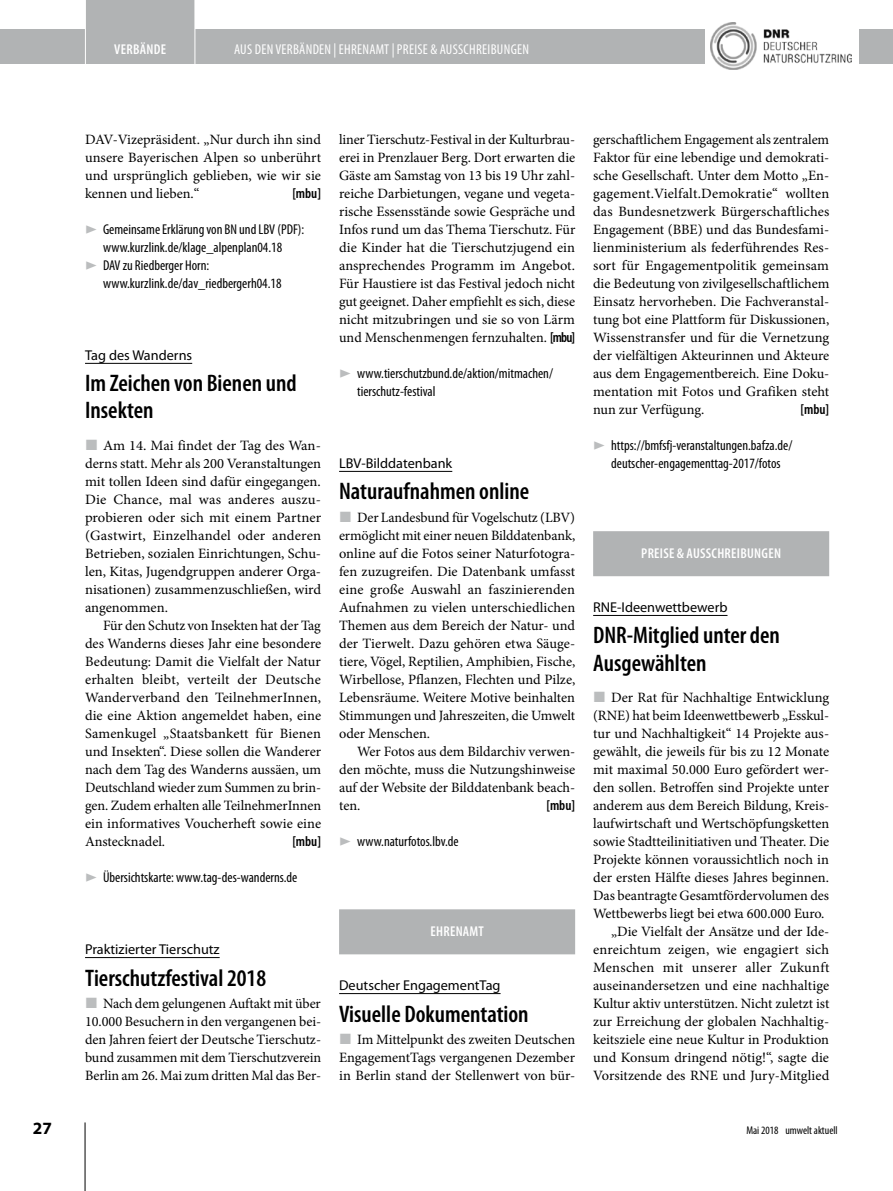
<style>
.page{position:relative;width:893px;height:1191px;background:#fff}
.page>*{position:absolute;margin:0;border:0;box-sizing:border-box;transform-origin:0 0}
.t1{font:600 condensed 24px/27px "Myriad Pro";color:#000}
.t2{font:700 17.25px "Myriad Pro";color:#000}
.t3{font:14.25px/18px "Minion Pro";color:#000;text-align:justify}
.t4{font:condensed 14.25px/18px "Myriad Pro";color:#000}
.t5{font:14.25px "Myriad Pro";color:#000}
.t6{font:condensed 14.25px "Myriad Pro";color:#fff}
.t7{font:600 condensed 14.25px "Myriad Pro";letter-spacing:.29em;color:#fff}
.t8{font:14.25px "Minion Pro";letter-spacing:.02em;color:#000}
.t9{font:600 condensed 14.25px "Myriad Pro";color:#000}
.t10{font:condensed 11.25px "Myriad Pro";color:#000}
.s1{font-family:"Myriad Pro";font-weight:600;font-stretch:condensed}
</style>
<div class="page">
<hr style="left:85px;top:1122px;width:1px;height:69px;background:#000">
<div style="left:0;top:30px;width:750px;height:34px;background:#b1b3b4"></div>
<div style="left:829px;top:30px;width:64px;height:34px;background:#b1b3b4"></div>
<div style="left:706px;top:23px;width:153px;height:51px;background:#fff"></div>
<img style="left:710px;top:23px;width:142px;height:46px">
<div style="left:86px;top:0;width:109px;height:64px;background:#b1b3b4"></div>
<hr style="left:85px;top:0;width:1px;height:72px;background:#fff">
<hr style="left:195px;top:0;width:1px;height:72px;background:#fff">
<hr style="left:85px;top:363px;width:107px;height:1px;background:#000">
<hr style="left:85px;top:957px;width:135px;height:1px;background:#000">
<hr style="left:339px;top:471px;width:113px;height:1px;background:#000">
<div style="left:339px;top:909px;width:236px;height:45px;background:#b1b3b4"></div>
<hr style="left:339px;top:993px;width:162px;height:1px;background:#000">
<div style="left:593px;top:531px;width:236px;height:45px;background:#b1b3b4"></div>
<hr style="left:593px;top:615px;width:134px;height:1px;background:#000">
<p class="t7" style="left:114px;top:40px;width:53px">Verbände</p>
<p class="t6" style="left:234px;top:41px;width:49px">ausdenverb</p>
<p class="t6" style="left:299px;top:41px;width:14px">änden</p>
<p class="t6" style="left:334px;top:41px;width:13px">| ehrenamt</p>
<p class="t6" style="left:392px;top:41px;width:12px">| preise</p>
<p class="t6" style="left:430px;top:41px;width:23px">&amp; Ausschreibungen</p>
<p class="t3" style="left:85px;top:131px;width:238px">DAV-Vizepräsident. „Nur durch ihn sind unsere Bayerischen Alpen so unberührt und ursprünglich geblieben, wie wir sie kennen und lieben.“</p>
<p class="t9" style="left:292px;top:184px;width:30px">[mbu]</p>
<p class="t4" style="left:103px;top:220px;width:203px">Gemeinsame Erklärung von BN und LBV (PDF): www.kurzlink.de/klage_alpenplan04.18<br>DAV zu Riedberger Horn: www.kurzlink.de/dav_riedbergerh04.18</p>
<p class="t5" style="left:85px;top:346px;width:109px">Tag des Wanderns</p>
<h1 class="t1" style="left:85px;top:369px;width:213px">Im Zeichen von Bienen und<br>Insekten</h1>
<p class="t3" style="left:85px;top:437px;width:238px;text-indent:18px">Am 14. Mai findet der Tag des Wan&shy;derns statt. Mehr als 200 Veranstaltungen mit tollen Ideen sind dafür eingegangen.<br>Die Chance, mal was anderes auszu&shy;probieren oder sich mit einem Partner (Gastwirt, Einzelhandel oder anderen Betrieben, sozialen Einrichtungen, Schu&shy;len, Kitas, Jugendgruppen anderer Orga&shy;nisationen) zusammenzuschließen, wird angenommen.</p>
<p class="t3" style="left:85px;top:617px;width:238px;text-indent:18px">Für den Schutz von Insekten hat der Tag des Wanderns dieses Jahr eine besondere Bedeutung: Damit die Vielfalt der Natur erhalten bleibt, verteilt der Deutsche Wanderverband den TeilnehmerInnen, die eine Aktion angemeldet haben, eine Samenkugel „Staatsbankett für Bienen und Insekten“. Diese sollen die Wanderer nach dem Tag des Wanderns aussäen, um Deutschland wieder zum Summen zu brin&shy;gen. Zudem erhalten alle TeilnehmerInnen ein informatives Voucherheft sowie eine Anstecknadel.</p>
<p class="t9" style="left:292px;top:832px;width:30px">[mbu]</p>
<p class="t4" style="left:103px;top:868px;width:196px">Übersichtskarte: www.tag-des-wanderns.de</p>
<p class="t5" style="left:85px;top:940px;width:136px">Praktizierter Tierschutz</p>
<h1 class="t1" style="left:85px;top:963px;width:183px">Tierschutzfestival 2018</h1>
<p class="t3" style="left:85px;top:995px;width:238px;text-indent:18px">Nach dem gelungenen Auftakt mit über 10.000 Besuchern in den vergangenen bei&shy;den Jahren feiert der Deutsche Tierschutz&shy;bund zusammen mit dem Tierschutzverein Berlin am 26. Mai zum dritten Mal das Ber-</p>
<p class="t3" style="left:339px;top:131px;width:238px">liner Tierschutz-Festival in der Kulturbrau&shy;erei in Prenzlauer Berg. Dort erwarten die Gäste am Samstag von 13 bis 19 Uhr zahl&shy;reiche Darbietungen, vegane und vegeta&shy;rische Essensstände sowie Gespräche und Infos rund um das Thema Tierschutz. Für die Kinder hat die Tierschutzjugend ein ansprechendes Programm im Angebot.<br>Für Haustiere ist das Festival jedoch nicht gut geeignet. Daher empfiehlt es sich, diese nicht mitzubringen und sie so von Lärm und Menschenmengen fernzuhalten. <span class="s1">[mbu]</span></p>
<p class="t4" style="left:357px;top:364px;width:197px">www.tierschutzbund.de/aktion/mitmachen/ tierschutz-festival</p>
<p class="t5" style="left:339px;top:454px;width:115px">LBV-Bilddatenbank</p>
<h1 class="t1" style="left:339px;top:477px;width:192px">Naturaufnahmen online</h1>
<p class="t3" style="left:339px;top:509px;width:238px;text-indent:18px">Der Landesbund für Vogelschutz (LBV) ermöglicht mit einer neuen Bilddatenbank, online auf die Fotos seiner Naturfotogra&shy;fen zuzugreifen. Die Datenbank umfasst eine große Auswahl an faszinierenden Aufnahmen zu vielen unterschiedlichen Themen aus dem Bereich der Natur- und der Tierwelt. Dazu gehören etwa Säuge&shy;tiere, Vögel, Reptilien, Amphibien, Fische, Wirbellose, Pflanzen, Flechten und Pilze, Lebensräume. Weitere Motive beinhalten Stimmungen und Jahreszeiten, die Umwelt oder Menschen.</p>
<p class="t3" style="left:339px;top:743px;width:238px;text-indent:18px">Wer Fotos aus dem Bildarchiv verwen&shy;den möchte, muss die Nutzungshinweise auf der Website der Bilddatenbank beach&shy;ten.</p>
<p class="t9" style="left:546px;top:796px;width:30px">[mbu]</p>
<p class="t4" style="left:357px;top:832px;width:103px">www.naturfotos.lbv.de</p>
<p class="t7" style="left:430px;top:922px;width:55px">ehrenamt</p>
<p class="t5" style="left:339px;top:976px;width:163px">Deutscher EngagementTag</p>
<h1 class="t1" style="left:339px;top:999px;width:191px">Visuelle Dokumentation</h1>
<p class="t3" style="left:339px;top:1031px;width:238px;text-indent:18px">Im Mittelpunkt des zweiten Deutschen EngagementTags vergangenen Dezember in Berlin stand der Stellenwert von bür-</p>
<p class="t3" style="left:593px;top:131px;width:238px">gerschaftlichem Engagement als zentralem Faktor für eine lebendige und demokrati&shy;sche Gesellschaft. Unter dem Motto „En&shy;gagement.Vielfalt.Demokratie“ wollten das Bundesnetzwerk Bürgerschaftliches Engagement (BBE) und das Bundesfami&shy;lienministerium als federführendes Res&shy;sort für Engagementpolitik gemeinsam die Bedeutung von zivilgesellschaftlichem Einsatz hervorheben. Die Fachveranstal&shy;tung bot eine Plattform für Diskussionen, Wissenstransfer und für die Vernetzung der vielfältigen Akteurinnen und Akteure aus dem Engagementbereich. Eine Doku&shy;mentation mit Fotos und Grafiken steht nun zur Verfügung.</p>
<p class="t9" style="left:800px;top:400px;width:30px">[mbu]</p>
<p class="t4" style="left:611px;top:436px;width:183px">https://bmfsfj-veranstaltungen.bafza.de/ deutscher-engagementtag-2017/fotos</p>
<p class="t7" style="left:641px;top:544px;width:66px">preise &amp; ausschr</p>
<p class="t7" style="left:731px;top:544px;width:50px">eibungen</p>
<p class="t5" style="left:593px;top:598px;width:136px">RNE-Ideenwettbewerb</p>
<h1 class="t1" style="left:593px;top:621px;width:188px">DNR-Mitglied unter den<br>Ausgewählten</h1>
<p class="t3" style="left:611px;top:689px;width:220px">Der Rat für Nachhaltige Entwicklung</p>
<p class="t3" style="left:593px;top:707px;width:238px">(RNE) hat beim Ideenwettbewerb „Esskul-</p>
<p class="t3" style="left:593px;top:725px;width:238px">tur und Nachhaltigkeit“ 14 Projekte aus-</p>
<p class="t3" style="left:593px;top:743px;width:238px">gewählt, die jeweils für bis zu 12 Monate</p>
<p class="t3" style="left:593px;top:761px;width:238px">mit maximal 50.000 Euro gefördert wer-</p>
<p class="t3" style="left:593px;top:779px;width:237px">den sollen. Betroffen sind Projekte unter</p>
<p class="t3" style="left:593px;top:797px;width:238px">anderem aus dem Bereich Bildung, Kreis-</p>
<p class="t3" style="left:593px;top:815px;width:238px">laufwirtschaft und Wertschöpfungsketten</p>
<p class="t3" style="left:593px;top:833px;width:238px">sowie Stadtteilinitiativen und Theater. Die</p>
<p class="t3" style="left:593px;top:851px;width:237px">Projekte können voraussichtlich noch in</p>
<p class="t3" style="left:593px;top:869px;width:237px">der ersten Hälfte dieses Jahres beginnen.</p>
<p class="t3" style="left:593px;top:887px;width:238px">Das beantragte Gesamtfördervolumen des</p>
<p class="t3" style="left:593px;top:905px;width:233px">Wettbewerbs liegt bei etwa 600.000 Euro.</p>
<p class="t3" style="left:611px;top:923px;width:220px">„Die Vielfalt der Ansätze und der Ide-</p>
<p class="t3" style="left:593px;top:941px;width:238px">enreichtum zeigen, wie engagiert sich</p>
<p class="t8" style="left:593px;top:958px;width:238px">Menschen mit unserer aller Zukunft</p>
<p class="t3" style="left:593px;top:977px;width:237px">auseinandersetzen und eine nachhaltige</p>
<p class="t3" style="left:593px;top:995px;width:238px">Kultur aktiv unterstützen. Nicht zuletzt ist</p>
<p class="t3" style="left:593px;top:1013px;width:238px">zur Erreichung der globalen Nachhaltig-</p>
<p class="t3" style="left:593px;top:1031px;width:237px">keitsziele eine neue Kultur in Produktion</p>
<p class="t3" style="left:593px;top:1049px;width:237px">und Konsum dringend nötig!“, sagte die</p>
<p class="t3" style="left:593px;top:1067px;width:238px">Vorsitzende des RNE und Jury-Mitglied</p>
<p class="t2" style="left:33px;top:1117px;width:21px">27</p>
<p class="t10" style="left:746px;top:1123px;width:93px">Mai 2018 umwelt aktuell</p>
</div>
